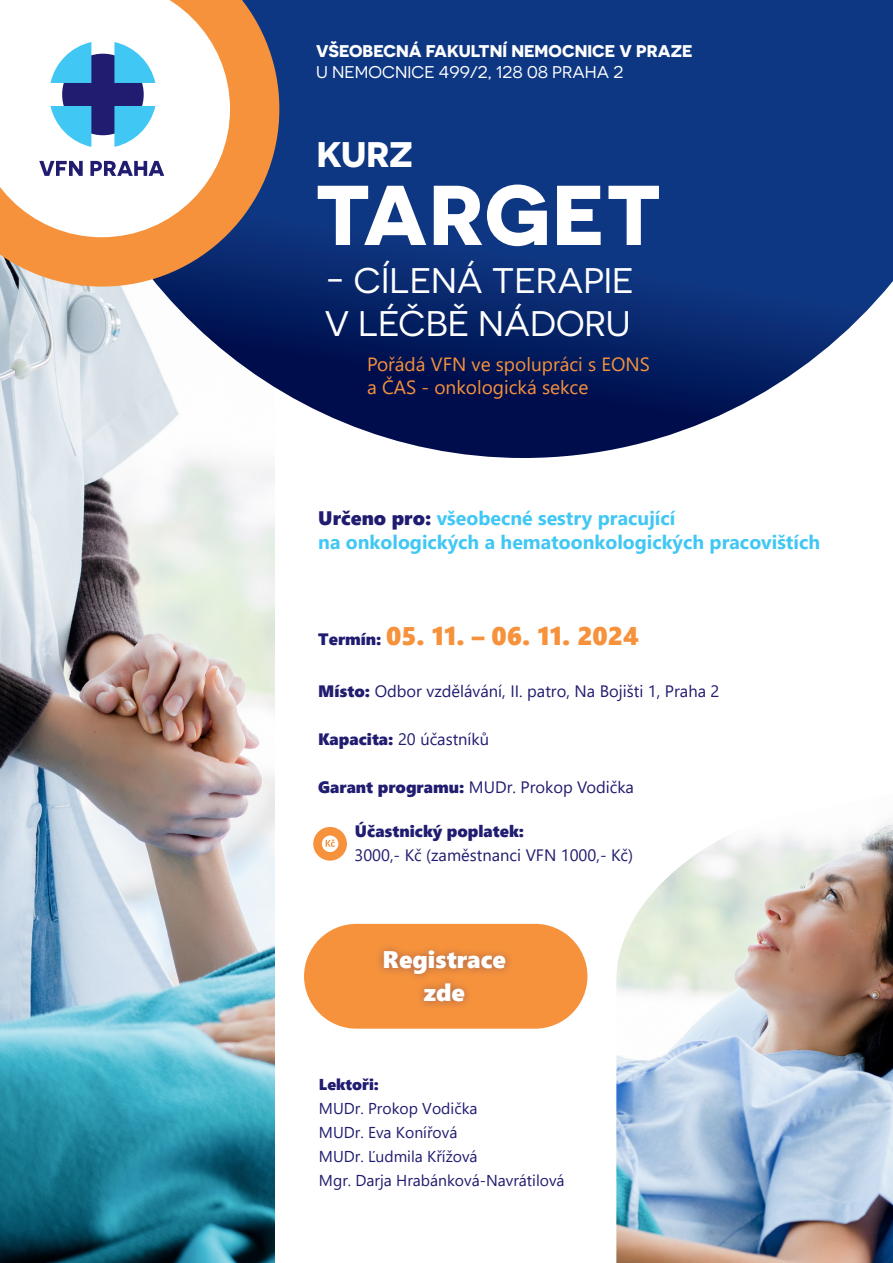
<style>
.page{position:relative;width:893px;height:1263px;background:#fff}
.page>*{position:absolute;margin:0;border:0;box-sizing:border-box;transform-origin:0 0}
.t1{font:700 84.6px "Novecentosanswide";letter-spacing:.02em;color:#fff}
.t2{font:35.55px "Novecentosanswide";color:#fff}
.t3{font:700 35.55px "Novecentosanswide";color:#fff}
.t4{font:25.5px "Segoe UI Black";color:#f6923c}
.t5{font:24px/33px "Segoe UI Black";color:#fff;text-align:center}
.t6{font:700 19.5px/24px "Segoe UI";color:#40c7f4}
.t7{font:19.05px "Segoe UI";color:#f6923c}
.t8{font:700 16.95px "Novecentosanswide";color:#fff}
.t9{font:16.95px "Novecentosanswide";color:#fff}
.t10{font:16.5px "Segoe UI";color:#201c70}
.t11{font:16.5px "Segoe UI Black";color:#201c70}
.t12{font:15.75px/24px "Segoe UI";color:#201c70}
.s1{font-family:"Segoe UI Black";font-weight:400;color:#201c70}
.s2{font-size:16.5px;color:#201c70}
.s3{font-family:"Segoe UI Black"}
</style>
<div class="page">
<img style="left:0;top:287px;width:275px;height:976px">
<img style="left:616px;top:819px;width:277px;height:444px">
<svg style="left:44px;top:0;width:849px;height:458px;background:#34518d"></svg>
<svg style="left:0;top:0;width:279px;height:287px"></svg>
<svg style="left:0;top:0;width:155px;height:147px"></svg>
<div style="left:304px;top:924px;width:283px;height:105px;background:#f6923c;border-radius:52px"></div>
<div style="left:375px;top:942px;width:139px;height:69px;background:#201c70;opacity:.41"></div>
<div style="left:313px;top:827px;width:34px;height:34px;background:#f6923c;border-radius:50%"></div>
<svg style="left:322px;top:835px;width:16px;height:17px"></svg>
<p class="t8" style="left:316px;top:41px;width:378px">VŠEOBECNÁ FAKULTNÍ NEMOCNICE V PRAZE</p>
<p class="t9" style="left:316px;top:62px;width:309px">U NEMOCNICE 499/2, 128 08 PRAHA 2</p>
<p class="t3" style="left:317px;top:133px;width:98px">KURZ</p>
<p class="t1" style="left:315px;top:162px;width:348px">TARGET</p>
<p class="t2" style="left:325px;top:260px;width:310px">- CÍLENÁ TERAPIE</p>
<p class="t2" style="left:325px;top:303px;width:307px">V LÉČBĚ NÁDORU</p>
<p class="t7" style="left:367px;top:346px;width:284px">Pořádá VFN ve spolupráci s EONS</p>
<p class="t7" style="left:367px;top:369px;width:223px">a ČAS - onkologická sekce</p>
<p class="t6" style="left:318px;top:505px;width:503px"><span class="s1">Určeno pro:</span> všeobecné sestry pracující<br>na onkologických a hematoonkologických pracovištích</p>
<p class="t4" style="left:318px;top:618px;width:322px"><span class="s2">Termín:</span> 05. 11. – 06. 11. 2024</p>
<p class="t10" style="left:318px;top:675px;width:403px"><span class="s3">Místo:</span> Odbor vzdělávání, II. patro, Na Bojišti 1, Praha 2</p>
<p class="t10" style="left:318px;top:723px;width:172px"><span class="s3">Kapacita:</span> 20 účastníků</p>
<p class="t10" style="left:318px;top:771px;width:317px"><span class="s3">Garant programu:</span> MUDr. Prokop Vodička</p>
<p class="t11" style="left:355px;top:819px;width:171px">Účastnický poplatek:</p>
<p class="t10" style="left:354px;top:840px;width:280px">3000,- Kč (zaměstnanci VFN 1000,- Kč)</p>
<p class="t5" style="left:383px;top:942px;width:125px">Registrace zde</p>
<p class="t12" style="left:319px;top:1071px;width:247px"><span class="s3">Lektoři:<br></span>MUDr. Prokop Vodička<br>MUDr. Eva Konířová<br>MUDr. Ľudmila Křížová<br>Mgr. Darja Hrabánková-Navrátilová</p>
</div>
